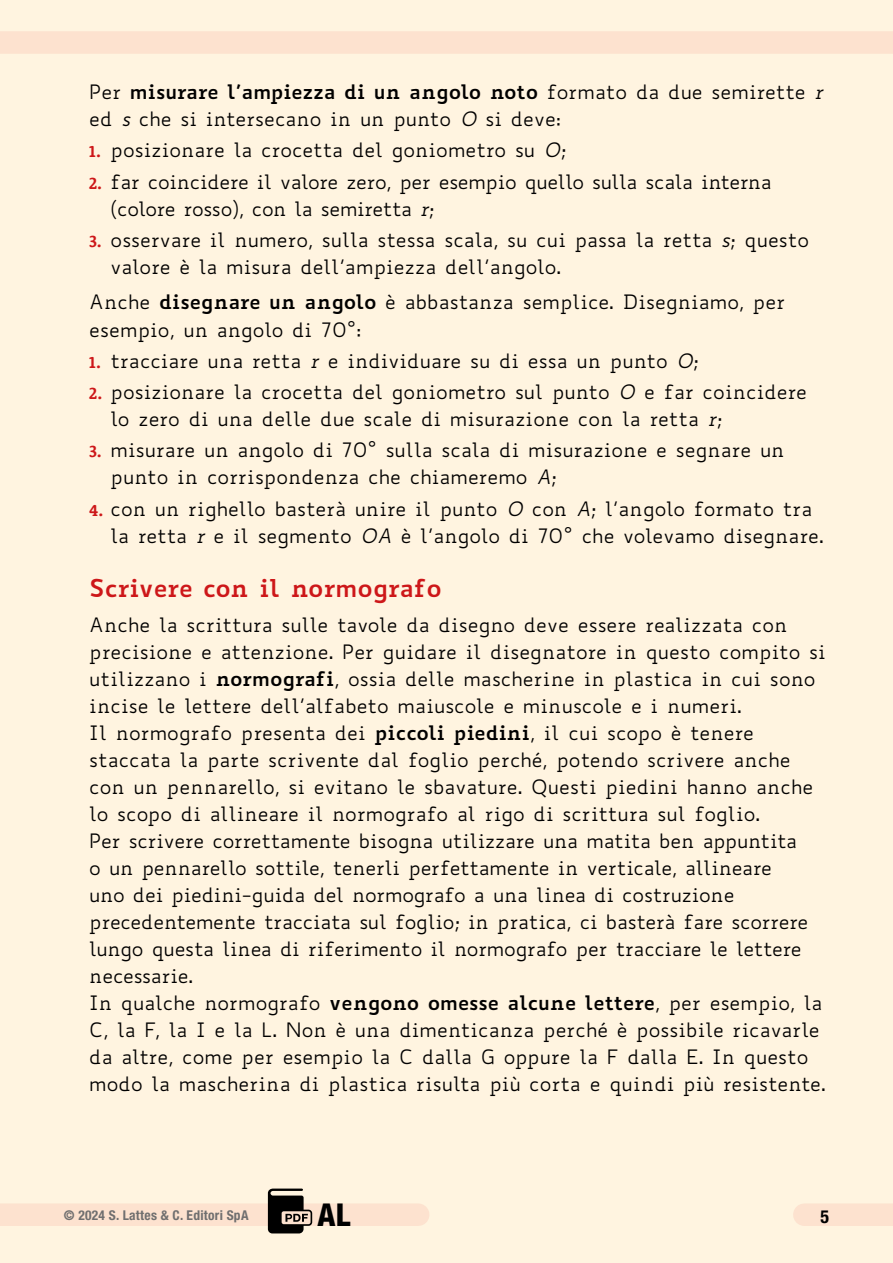
<style>
.page{position:relative;width:893px;height:1263px;background:#fff4e0}
.page>*{position:absolute;margin:0;border:0;box-sizing:border-box;transform-origin:0 0}
.t1{font:800 condensed 31.5px "Helvetica Neue LT Std";color:#000}
.t2{font:700 24px "Biancoenero";color:#cd1719}
.t3{font:19.5px/27px "Biancoenero";color:#000}
.t4{font:19.5px/27px "Biancoenero";letter-spacing:-.02em;color:#000}
.t5{font:700 condensed 18px "Helvetica Neue LT Std";color:#000}
.t6{font:700 condensed 13.5px "Helvetica Neue LT Std";letter-spacing:.02em;color:#706f6f}
.s1{font-weight:700}
.s2{font-style:italic}
.s3{font-family:"Rooney";font-weight:700;font-size:16.5px;color:#cd1719}
</style>
<div class="page">
<div style="left:0;top:1203px;width:418px;height:23px;background:#fde2cf"></div>
<div style="left:0;top:31px;width:893px;height:23px;background:#fde2cf"></div>
<div style="left:804px;top:1203px;width:89px;height:23px;background:#fde2cf"></div>
<svg style="left:268px;top:1188px;width:44px;height:45px"></svg>
<p class="t3" style="left:89px;top:78px;width:735px">Per <span class="s1">misurare l’ampiezza di un angolo noto</span> formato da due semirette <span class="s2">r </span>ed <span class="s2">s</span> che si intersecano in un punto <span class="s2">O</span> si deve:</p>
<p class="t3" style="left:89px;top:137px;width:479px"><span class="s3">1.</span> posizionare la crocetta del goniometro su <span class="s2">O</span>;</p>
<p class="t4" style="left:111px;top:168px;width:663px;text-indent:-21px"><span class="s3">2.</span> far coincidere il valore zero, per esempio quello sulla scala interna (colore rosso), con la semiretta <span class="s2">r</span>;</p>
<p class="t3" style="left:111px;top:226px;width:700px;text-indent:-21px"><span class="s3">3.</span> osservare il numero, sulla stessa scala, su cui passa la retta <span class="s2">s</span>; questo valore è la misura dell’ampiezza dell’angolo.</p>
<p class="t3" style="left:89px;top:289px;width:697px">Anche <span class="s1">disegnare un angolo</span> è abbastanza semplice. Disegniamo, per esempio, un angolo di 70°:</p>
<p class="t3" style="left:89px;top:347px;width:611px"><span class="s3">1.</span> tracciare una retta <span class="s2">r</span> e individuare su di essa un punto <span class="s2">O</span>;</p>
<p class="t3" style="left:111px;top:378px;width:698px;text-indent:-21px"><span class="s3">2.</span> posizionare la crocetta del goniometro sul punto <span class="s2">O</span> e far coincidere lo zero di una delle due scale di misurazione con la retta <span class="s2">r</span>;</p>
<p class="t3" style="left:111px;top:436px;width:676px;text-indent:-21px"><span class="s3">3.</span> misurare un angolo di 70° sulla scala di misurazione e segnare un punto in corrispondenza che chiameremo <span class="s2">A</span>;</p>
<p class="t3" style="left:111px;top:495px;width:715px;text-indent:-21px"><span class="s3">4.</span> con un righello basterà unire il punto <span class="s2">O</span> con <span class="s2">A</span>; l’angolo formato tra la retta <span class="s2">r</span> e il segmento <span class="s2">OA</span> è l’angolo di 70° che volevamo disegnare.</p>
<p class="t2" style="left:89px;top:567px;width:354px">Scrivere con il normografo</p>
<p class="t3" style="left:89px;top:611px;width:738px">Anche la scrittura sulle tavole da disegno deve essere realizzata con precisione e attenzione. Per guidare il disegnatore in questo compito si utilizzano i <span class="s1">normografi</span>, ossia delle mascherine in plastica in cui sono incise le lettere dell’alfabeto maiuscole e minuscole e i numeri.<br>Il normografo presenta dei <span class="s1">piccoli piedini</span>, il cui scopo è tenere staccata la parte scrivente dal foglio perché, potendo scrivere anche con un pennarello, si evitano le sbavature. Questi piedini hanno anche lo scopo di allineare il normografo al rigo di scrittura sul foglio.<br>Per scrivere correttamente bisogna utilizzare una matita ben appuntita<br>o un pennarello sottile, tenerli perfettamente in verticale, allineare<br>uno dei piedini-guida del normografo a una linea di costruzione precedentemente tracciata sul foglio; in pratica, ci basterà fare scorrere lungo questa linea di riferimento il normografo per tracciare le lettere necessarie.<br>In qualche normografo <span class="s1">vengono omesse alcune lettere</span>, per esempio, la C, la F, la I e la L. Non è una dimenticanza perché è possibile ricavarle da altre, come per esempio la C dalla G oppure la F dalla E. In questo modo la mascherina di plastica risulta più corta e quindi più resistente.</p>
<p class="t6" style="left:64px;top:1206px;width:186px">© 2024 S. Lattes &amp; C. Editori SpA</p>
<h1 class="t1" style="left:318px;top:1195px;width:34px">AL</h1>
<p class="t5" style="left:820px;top:1206px;width:10px">5</p>
</div>
